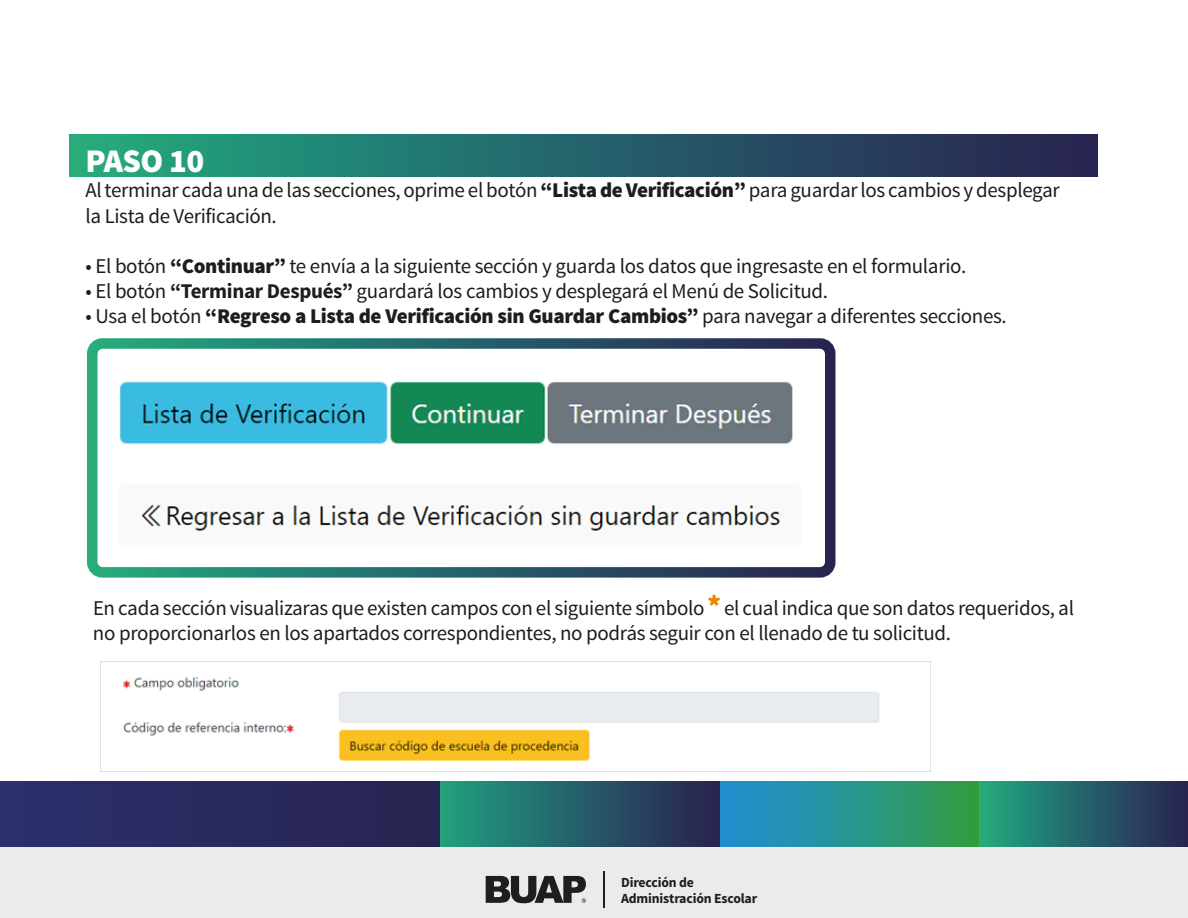
<style>
.page{position:relative;width:1188px;height:918px;background:#fff}
.page>*{position:absolute;margin:0;border:0;box-sizing:border-box;transform-origin:0 0}
.t1{font:900 33px "Source Sans Pro";letter-spacing:-.015em;color:#fff}
.t2{font:21px/25.2px "Source Sans Pro";letter-spacing:-.015em;color:#1d1d1b}
.t3{font:900 21px "Source Sans Pro";letter-spacing:-.015em;color:#1d1d1b}
.t4{font:700 13.95px/15.8px "Source Sans Pro";letter-spacing:-.01em;color:#1e1f1d}
.s1{font-weight:900}
.s2{font-weight:700}
.s3{font-weight:400}
.s4{font-weight:900;font-size:28.5px;color:#e78900}
</style>
<div class="page">
<div style="left:0;top:847px;width:1188px;height:71px;background:#ebebeb"></div>
<svg style="left:486px;top:876px;width:100px;height:27px"></svg>
<hr style="left:603px;top:872px;width:2px;height:36px;background:#1e1f1d">
<div style="left:0;top:782px;width:441px;height:65px;background:linear-gradient(to right,#2c2f6e,#272450)"></div>
<div style="left:978px;top:782px;width:210px;height:65px;background:linear-gradient(to right,#22aa81,#282153)"></div>
<div style="left:718px;top:782px;width:260px;height:65px;background:linear-gradient(to right,#1f8dd9,#319d43)"></div>
<div style="left:441px;top:782px;width:278px;height:65px;background:linear-gradient(to right,#219e7f,#292152)"></div>
<div style="left:69px;top:134px;width:1029px;height:42px;background:linear-gradient(to right,#22aa81,#281f53)"></div>
<img style="left:98px;top:349px;width:727px;height:218px">
<div style="left:87px;top:338px;width:749px;height:240px;border:10px solid #fff;border-radius:10px"></div>
<img style="left:100px;top:661px;width:831px;height:111px">
<h1 class="t1" style="left:86px;top:140px;width:120px">PASO 10</h1>
<p class="t2" style="left:86px;top:178px;width:976px">Al terminar cada una de las secciones, oprime el botón <span class="s1">“Lista de Verificación”</span> para guardar los cambios y desplegar la Lista de Verificación.</p>
<p class="t2" style="left:86px;top:254px;width:882px">• El botón <span class="s1">“Continuar”</span> te envía a la siguiente sección y guarda los datos que ingresaste en el formulario.</p>
<p class="t2" style="left:86px;top:279px;width:744px">• El botón <span class="s2">“Terminar Después”</span> guardará los cambios y desplegará el Menú de Solicitud.</p>
<p class="t3" style="left:86px;top:303px;width:923px"><span class="s3">• Usa el botón</span> “Regreso a Lista de Verificación sin Guardar Cambios” <span class="s3">para navegar a diferentes secciones.</span></p>
<p class="t2" style="left:93px;top:595px;width:983px">En cada sección visualizaras que existen campos con el siguiente símbolo <span class="s4">*</span> el cual indica que son datos requeridos, al no proporcionarlos en los apartados correspondientes, no podrás seguir con el llenado de tu solicitud.</p>
<p class="t4" style="left:621px;top:875px;width:138px">Dirección de<br>Administración Escolar</p>
</div>
